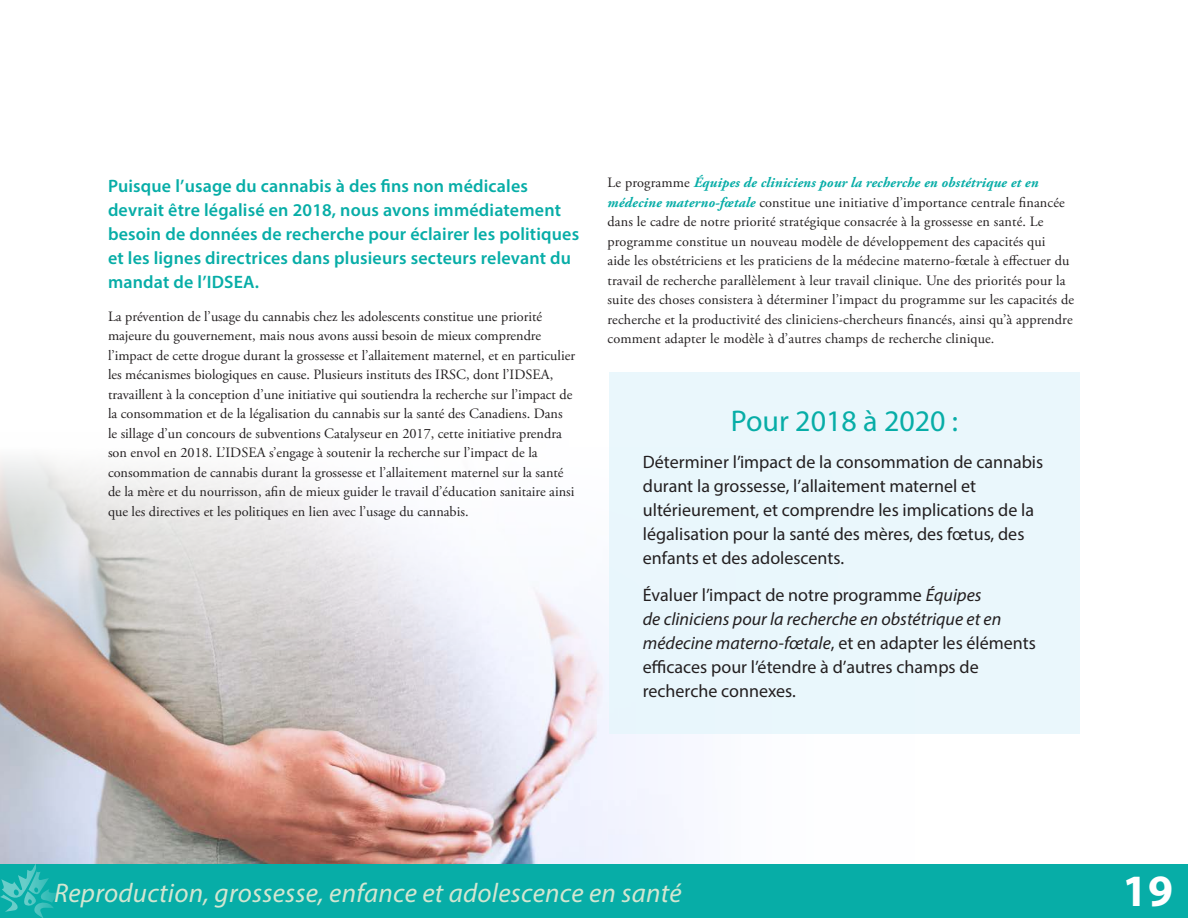
<style>
.page{position:relative;width:1188px;height:918px;background:#fff}
.page>*{position:absolute;margin:0;border:0;box-sizing:border-box;transform-origin:0 0}
.t1{font:700 45px "Myriad Pro";color:#fff}
.intro_text{font:30px "Myriad Pro";color:#07ada7}
.t2{font:italic 27px "Myriad Pro";letter-spacing:.01em;color:#d2e6d1}
.intro_text-2{font:18px/24px "Myriad Pro";color:#231f20}
.intro_text-3{font:600 18px/24px "Myriad Pro";letter-spacing:.01em;color:#07ada7}
.body_text{font:14.25px/19.5px "Adobe Garamond Pro";color:#231f20}
.s1{font-weight:700;font-style:italic;color:#07ada7}
.s2{font-style:italic}
</style>
<div class="page">
<img style="left:0;top:458px;width:915px;height:406px">
<div style="left:0;top:864px;width:1188px;height:54px;background:#07ada7"></div>
<svg style="left:0;top:864px;width:60px;height:54px"></svg>
<div style="left:609px;top:372px;width:471px;height:361px;background:#e6f6fc"></div>
<p class="intro_text-3" style="left:108px;top:174px;width:473px">Puisque l’usage du cannabis à des fins non médicales devrait être légalisé en 2018, nous avons immédiatement besoin de données de recherche pour éclairer les politiques et les lignes directrices dans plusieurs secteurs relevant du mandat de l’IDSEA.</p>
<p class="body_text" style="left:108px;top:307px;width:469px">La prévention de l’usage du cannabis chez les adolescents constitue une priorité majeure du gouvernement, mais nous avons aussi besoin de mieux comprendre l’impact de cette drogue durant la grossesse et l’allaitement maternel, et en particulier les mécanismes biologiques en cause. Plusieurs instituts des IRSC, dont l’IDSEA, travaillent à la conception d’une initiative qui soutiendra la recherche sur l’impact de la consommation et de la légalisation du cannabis sur la santé des Canadiens. Dans le sillage d’un concours de subventions Catalyseur en 2017, cette initiative prendra son envol en 2018. L’IDSEA s’engage à soutenir la recherche sur l’impact de la consommation de cannabis durant la grossesse et l’allaitement maternel sur la santé de la mère et du nourrisson, afin de mieux guider le travail d’éducation sanitaire ainsi que les directives et les politiques en lien avec l’usage du cannabis.</p>
<p class="body_text" style="left:608px;top:174px;width:468px">Le programme <span class="s1">Équipes de cliniciens pour la recherche en obstétrique et en médecine materno-fœtale</span> constitue une initiative d’importance centrale financée dans le cadre de notre priorité stratégique consacrée à la grossesse en santé. Le programme constitue un nouveau modèle de développement des capacités qui<br>aide les obstétriciens et les praticiens de la médecine materno-fœtale à effectuer du travail de recherche parallèlement à leur travail clinique. Une des priorités pour la suite des choses consistera à déterminer l’impact du programme sur les capacités de recherche et la productivité des cliniciens-chercheurs financés, ainsi qu’à apprendre comment adapter le modèle à d’autres champs de recherche clinique.</p>
<p class="intro_text" style="left:731px;top:402px;width:229px">Pour 2018 à 2020 :</p>
<p class="intro_text-2" style="left:643px;top:450px;width:402px">Déterminer l’impact de la consommation de cannabis durant la grossesse, l’allaitement maternel et ultérieurement, et comprendre les implications de la légalisation pour la santé des mères, des fœtus, des enfants et des adolescents.</p>
<p class="intro_text-2" style="left:643px;top:583px;width:395px">Évaluer l’impact de notre programme <span class="s2">Équipes<br>de cliniciens pour la recherche en obstétrique et en médecine materno-fœtale</span>, et en adapter les éléments efficaces pour l’étendre à d’autres champs de recherche connexes.</p>
<p class="t2" style="left:54px;top:876px;width:629px">Reproduction, grossesse, enfance et adolescence en santé</p>
<h1 class="t1" style="left:1123px;top:861px;width:52px">19</h1>
</div>
